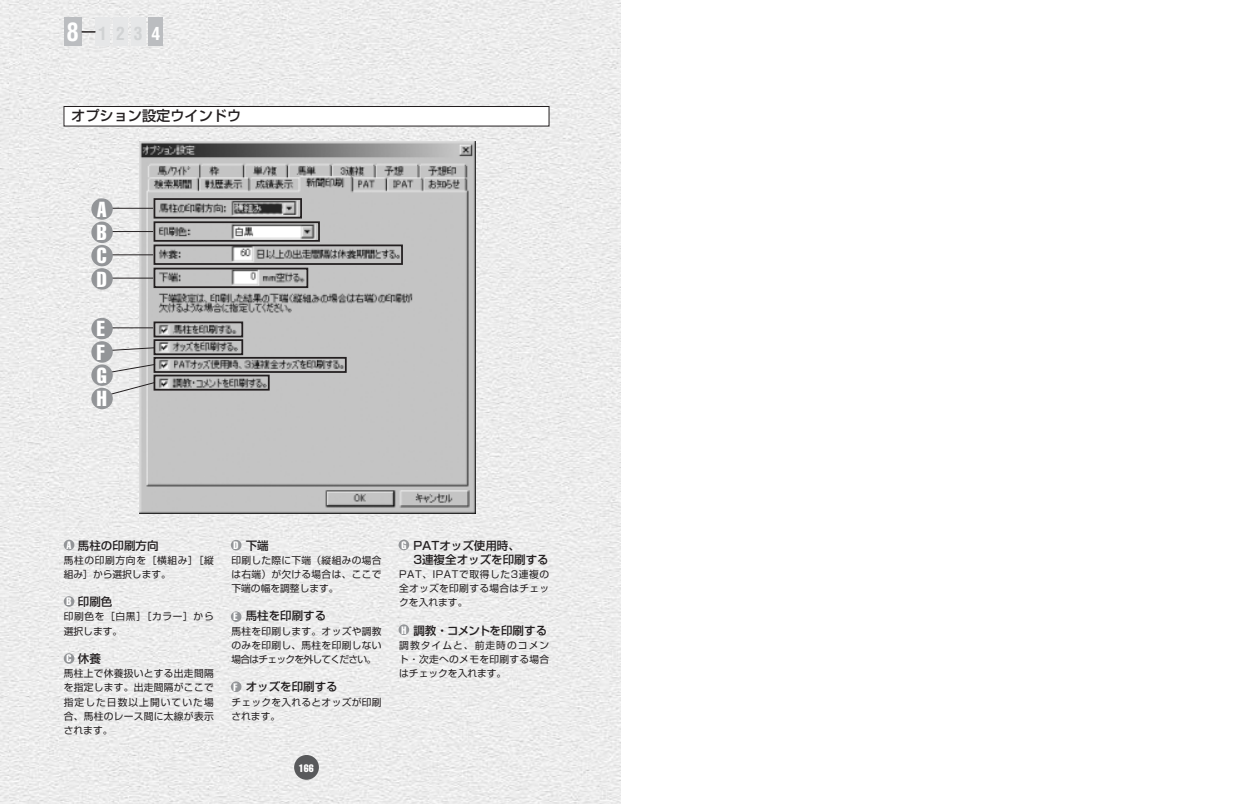
<style>
.page{position:relative;width:1240px;height:804px;background:#fff}
.page>*{position:absolute;margin:0;border:0;box-sizing:border-box;transform-origin:0 0}
.t1{font:extra-condensed 21.38px/23.2px "Helvetica";color:#fff;text-align:justify}
.t2{font:700 condensed 17.75px "Helvetica";color:#d1d3d4}
.t3{font:500 14.12px "Shin Go";color:#231f20}
.t4{font:500 11.5px/14.1px "Shin Go";color:#231f20}
.t5{font:extra-condensed 10.62px "Helvetica";color:#fff}
.t6{font:9.75px/14.1px "Shin Go";letter-spacing:.03em;color:#231f20;text-align:justify}
.t7{font:9.75px/14.1px "Shin Go";letter-spacing:.065em;color:#231f20}
.s1{font-size:24.75px;color:#fff}
.s2{color:#fff}
</style>
<div class="page">
<img style="left:0;top:0;width:620px;height:804px">
<div style="left:294px;top:755px;width:25px;height:25px;background:#58595b;border-radius:50%"></div>
<img style="left:139px;top:142px;width:336px;height:372px">
<svg style="left:64px;top:32px;width:485px;height:94px"></svg>
<div style="left:64px;top:18px;width:17px;height:28px;background:#bbbdc0"></div>
<div style="left:96px;top:18px;width:14px;height:28px;background:#e6e7e8"></div>
<div style="left:113px;top:18px;width:15px;height:28px;background:#e6e7e8"></div>
<div style="left:131px;top:18px;width:14px;height:28px;background:#e6e7e8"></div>
<div style="left:149px;top:18px;width:14px;height:28px;background:#bbbdc0"></div>
<svg style="left:81px;top:32px;width:15px;height:1px"></svg>
<div style="left:64px;top:540px;width:10px;height:10px;background:#939598;border-radius:50%"></div>
<div style="left:231px;top:540px;width:10px;height:10px;background:#939598;border-radius:50%"></div>
<div style="left:64px;top:596px;width:10px;height:11px;background:#939598;border-radius:50%"></div>
<div style="left:64px;top:653px;width:10px;height:11px;background:#939598;border-radius:50%"></div>
<div style="left:231px;top:611px;width:10px;height:11px;background:#939598;border-radius:50%"></div>
<div style="left:231px;top:681px;width:10px;height:11px;background:#939598;border-radius:50%"></div>
<div style="left:399px;top:539px;width:10px;height:11px;background:#939598;border-radius:50%"></div>
<div style="left:399px;top:624px;width:10px;height:11px;background:#939598;border-radius:50%"></div>
<svg style="left:153px;top:197px;width:251px;height:194px"></svg>
<hr style="left:98px;top:208px;width:55px;height:1px;background:#231f20">
<div style="left:91px;top:198px;width:22px;height:22px;background:#939598;border-radius:50%"></div>
<hr style="left:98px;top:231px;width:55px;height:1px;background:#231f20">
<div style="left:91px;top:222px;width:22px;height:21px;background:#939598;border-radius:50%"></div>
<hr style="left:98px;top:255px;width:55px;height:1px;background:#231f20">
<div style="left:91px;top:245px;width:22px;height:21px;background:#939598;border-radius:50%"></div>
<hr style="left:98px;top:278px;width:55px;height:1px;background:#231f20">
<div style="left:91px;top:268px;width:22px;height:22px;background:#939598;border-radius:50%"></div>
<hr style="left:98px;top:328px;width:55px;height:1px;background:#231f20">
<div style="left:91px;top:318px;width:22px;height:21px;background:#939598;border-radius:50%"></div>
<svg style="left:112px;top:347px;width:42px;height:4px"></svg>
<div style="left:91px;top:341px;width:22px;height:21px;background:#939598;border-radius:50%"></div>
<svg style="left:97px;top:364px;width:58px;height:11px"></svg>
<div style="left:91px;top:364px;width:22px;height:22px;background:#939598;border-radius:50%"></div>
<svg style="left:97px;top:382px;width:58px;height:16px"></svg>
<div style="left:91px;top:388px;width:22px;height:21px;background:#939598;border-radius:50%"></div>
<h2 class="t2" style="left:66px;top:27px;width:95px"><span class="s1">8</span> 123<span class="s2">4</span></h2>
<h3 class="t3" style="left:71px;top:111px;width:172px">オプション設定ウインドウ</h3>
<h1 class="t1" style="left:97px;top:199px;width:11px">A B C D</h1>
<h1 class="t1" style="left:97px;top:318px;width:11px">E F G H</h1>
<p class="t4" style="left:78px;top:539px;width:82px">馬柱の印刷方向</p>
<p class="t7" style="left:64px;top:554px;width:152px">馬柱の印刷方向を［横組み］［縦組み］から選択します。</p>
<p class="t4" style="left:78px;top:596px;width:36px">印刷色</p>
<p class="t7" style="left:64px;top:611px;width:151px">印刷色を［白黒］［カラー］から選択します。</p>
<p class="t4" style="left:78px;top:653px;width:25px">休養</p>
<p class="t6" style="left:64px;top:667px;width:152px">馬柱上で休養扱いとする出走間隔を指定します。出走間隔がここで指定した日数以上開いていた場合、馬柱のレース間に太線が表示されます。</p>
<p class="t4" style="left:246px;top:539px;width:25px">下端</p>
<p class="t6" style="left:231px;top:554px;width:152px">印刷した際に下端（縦組みの場合は右端）が欠ける場合は、ここで下端の幅を調整します。</p>
<p class="t4" style="left:246px;top:610px;width:82px">馬柱を印刷する</p>
<p class="t6" style="left:231px;top:625px;width:152px">馬柱を印刷します。オッズや調教のみを印刷し、馬柱を印刷しない場合はチェックを外してください。</p>
<p class="t4" style="left:246px;top:681px;width:94px">オッズを印刷する</p>
<p class="t6" style="left:231px;top:696px;width:152px">チェックを入れるとオッズが印刷されます。</p>
<p class="t5" style="left:67px;top:541px;width:6px">A</p>
<p class="t5" style="left:234px;top:541px;width:6px">D</p>
<p class="t5" style="left:67px;top:598px;width:6px">B</p>
<p class="t5" style="left:234px;top:613px;width:5px">E</p>
<p class="t5" style="left:67px;top:655px;width:6px">C</p>
<p class="t5" style="left:234px;top:683px;width:5px">F</p>
<p class="t5" style="left:299px;top:764px;width:16px">166</p>
<p class="t4" style="left:413px;top:539px;width:137px">PATオッズ使用時、<br>3連複全オッズを印刷する</p>
<p class="t6" style="left:399px;top:568px;width:152px">PAT、IPATで取得した3連複の全オッズを印刷する場合はチェックを入れます。</p>
<p class="t4" style="left:413px;top:624px;width:135px">調教・コメントを印刷する</p>
<p class="t6" style="left:399px;top:639px;width:152px">調教タイムと、前走時のコメント・次走へのメモを印刷する場合はチェックを入れます。</p>
<p class="t5" style="left:401px;top:541px;width:6px">G</p>
<p class="t5" style="left:401px;top:626px;width:6px">H</p>
</div>
